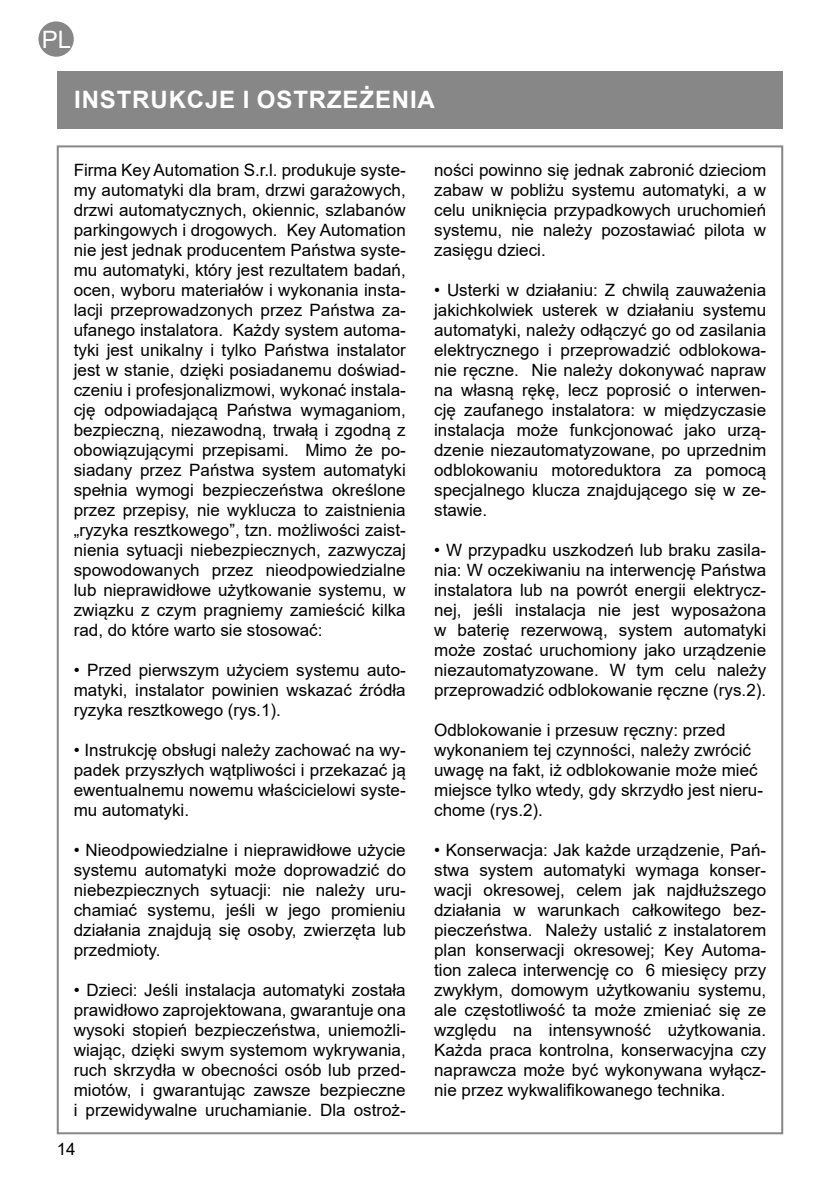
<style>
.page{position:relative;width:840px;height:1191px;background:#fff}
.page>*{position:absolute;margin:0;border:0;box-sizing:border-box;transform-origin:0 0}
.t1{font:700 24px "Arial";letter-spacing:.035em;color:#fff}
.t2{font:24px "Arial";color:#fff}
.t3{font:17px/20px "Arial";color:#000;text-align:justify}
</style>
<div class="page">
<div style="left:57px;top:71px;width:725px;height:58px;background:#878787"></div>
<div style="left:38px;top:21px;width:36px;height:36px;background:#878787;border-radius:50%"></div>
<h1 class="t2" style="left:42px;top:23px;width:31px">PL</h1>
<h1 class="t1" style="left:74px;top:82px;width:362px">INSTRUKCJE I OSTRZEŻENIA</h1>
<p class="t3" style="left:74px;top:160px;width:333px">Firma Key Automation S.r.l. produkuje syste&shy;my automatyki dla bram, drzwi garażowych, drzwi automatycznych, okiennic, szlabanów parkingowych i drogowych. Key Automation nie jest jednak producentem Państwa syste&shy;mu automatyki, który jest rezultatem badań, ocen, wyboru materiałów i wykonania insta&shy;lacji przeprowadzonych przez Państwa za&shy;ufanego instalatora. Każdy system automa&shy;tyki jest unikalny i tylko Państwa instalator jest w stanie, dzięki posiadanemu doświad&shy;czeniu i profesjonalizmowi, wykonać instala&shy;cję odpowiadającą Państwa wymaganiom, bezpieczną, niezawodną, trwałą i zgodną z obowiązującymi przepisami. Mimo że po&shy;siadany przez Państwa system automatyki spełnia wymogi bezpieczeństwa określone przez przepisy, nie wyklucza to zaistnienia „ryzyka resztkowego”, tzn. możliwości zaist&shy;nienia sytuacji niebezpiecznych, zazwyczaj spowodowanych przez nieodpowiedzialne lub nieprawidłowe użytkowanie systemu, w związku z czym pragniemy zamieścić kilka rad, do które warto sie stosować:</p>
<p class="t3" style="left:74px;top:660px;width:333px">• Przed pierwszym użyciem systemu auto&shy;matyki, instalator powinien wskazać źródła ryzyka resztkowego (rys.1).</p>
<p class="t3" style="left:74px;top:739px;width:333px">• Instrukcję obsługi należy zachować na wy&shy;padek przyszłych wątpliwości i przekazać ją ewentualnemu nowemu właścicielowi syste&shy;mu automatyki.</p>
<p class="t3" style="left:74px;top:839px;width:333px">• Nieodpowiedzialne i nieprawidłowe użycie systemu automatyki może doprowadzić do niebezpiecznych sytuacji: nie należy uru&shy;chamiać systemu, jeśli w jego promieniu działania znajdują się osoby, zwierzęta lub przedmioty.</p>
<p class="t3" style="left:74px;top:979px;width:333px">• Dzieci: Jeśli instalacja automatyki została prawidłowo zaprojektowana, gwarantuje ona wysoki stopień bezpieczeństwa, uniemożli&shy;wiając, dzięki swym systemom wykrywania, ruch skrzydła w obecności osób lub przed&shy;miotów, i gwarantując zawsze bezpieczne i przewidywalne uruchamianie. Dla ostroż-</p>
<p class="t3" style="left:57px;top:1138px;width:20px">14</p>
<p class="t3" style="left:434px;top:159px;width:333px">ności powinno się jednak zabronić dzieciom zabaw w pobliżu systemu automatyki, a w celu uniknięcia przypadkowych uruchomień systemu, nie należy pozostawiać pilota w zasięgu dzieci.</p>
<p class="t3" style="left:434px;top:279px;width:333px">• Usterki w działaniu: Z chwilą zauważenia jakichkolwiek usterek w działaniu systemu automatyki, należy odłączyć go od zasilania elektrycznego i przeprowadzić odblokowa&shy;nie ręczne. Nie należy dokonywać napraw na własną rękę, lecz poprosić o interwen&shy;cję zaufanego instalatora: w międzyczasie instalacja może funkcjonować jako urzą&shy;dzenie niezautomatyzowane, po uprzednim odblokowaniu motoreduktora za pomocą specjalnego klucza znajdującego się w ze&shy;stawie.</p>
<p class="t3" style="left:434px;top:539px;width:333px">• W przypadku uszkodzeń lub braku zasila&shy;nia: W oczekiwaniu na interwencję Państwa instalatora lub na powrót energii elektrycz&shy;nej, jeśli instalacja nie jest wyposażona w baterię rezerwową, system automatyki może zostać uruchomiony jako urządzenie niezautomatyzowane. W tym celu należy przeprowadzić odblokowanie ręczne (rys.2).</p>
<p class="t3" style="left:434px;top:719px;width:330px;text-align:left">Odblokowanie i przesuw ręczny: przed wykonaniem tej czynności, należy zwrócić uwagę na fakt, iż odblokowanie może mieć miejsce tylko wtedy, gdy skrzydło jest nieru&shy;chome (rys.2).</p>
<p class="t3" style="left:434px;top:839px;width:333px">• Konserwacja: Jak każde urządzenie, Pań&shy;stwa system automatyki wymaga konser&shy;wacji okresowej, celem jak najdłuższego działania w warunkach całkowitego bez&shy;pieczeństwa. Należy ustalić z instalatorem plan konserwacji okresowej; Key Automa&shy;tion zaleca interwencję co 6 miesięcy przy zwykłym, domowym użytkowaniu systemu, ale częstotliwość ta może zmieniać się ze względu na intensywność użytkowania.<br>Każda praca kontrolna, konserwacyjna czy naprawcza może być wykonywana wyłącz&shy;nie przez wykwalifikowanego technika.</p>
</div>
